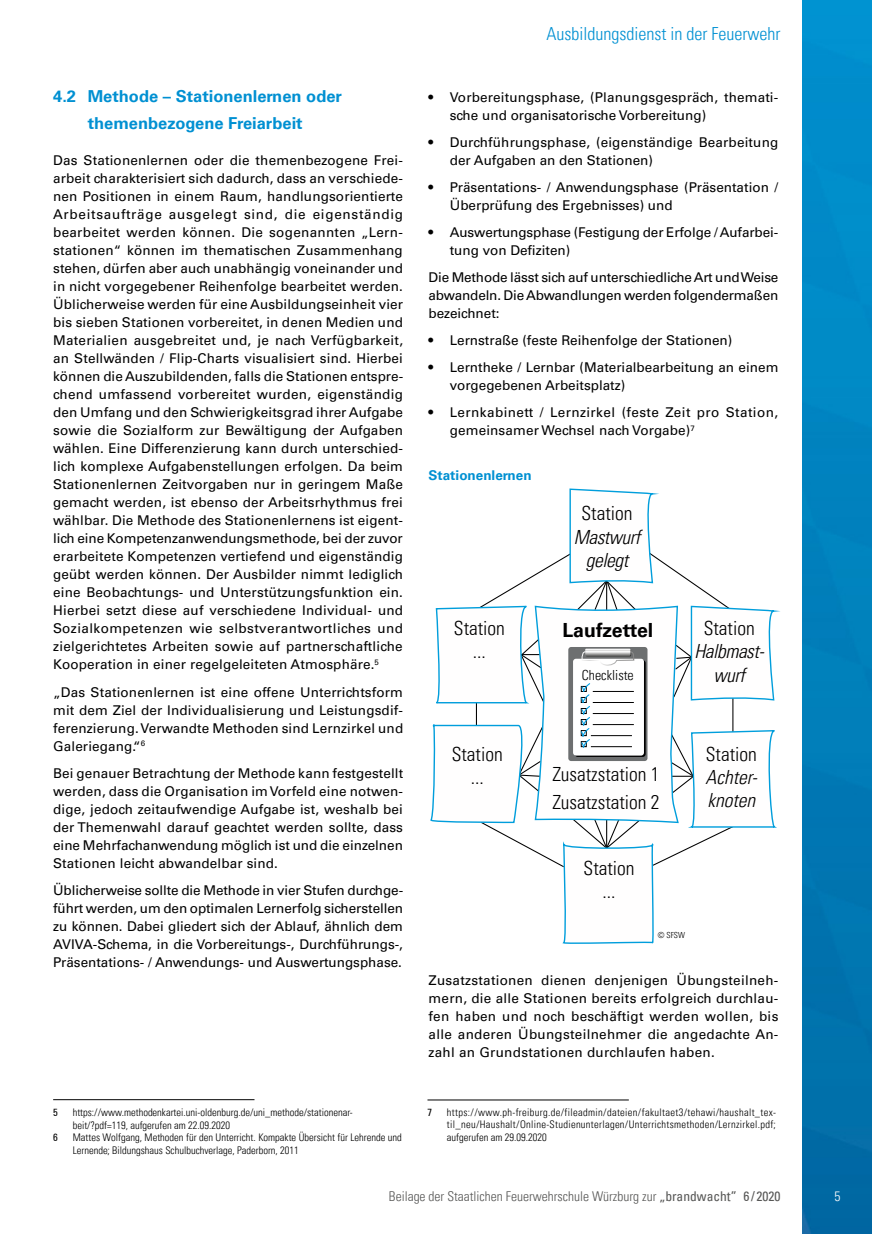
<style>
.page{position:relative;width:872px;height:1234px;background:#fff}
.page>*{position:absolute;margin:0;border:0;box-sizing:border-box;transform-origin:0 0}
.t1{font:300 condensed 19.5px/23.4px "Univers LT Pro";color:#000;text-align:center}
.t2{font:italic 300 condensed 19.5px/23.4px "Univers LT Pro";color:#000;text-align:center}
.t3{font:700 19.5px "Univers LT Pro 65";color:#000}
.t4{font:300 condensed 18px "Univers LT Pro";color:#0090d2}
.t5{font:700 16.5px/27px "Univers LT Pro 65";color:#0090d2;text-align:center}
.t6{font:300 condensed 13.95px "Univers LT Pro";color:#000}
.t7{font:13.5px/18px "Univers LT Pro 55 Roman";color:#000;text-align:justify}
.t8{font:13.5px/18px "Univers LT Pro 55 Roman";letter-spacing:.03em;color:#000}
.t9{font:300 condensed 13.5px "Univers LT Pro";color:#575756}
.t10{font:700 13.5px "Univers LT Pro 65";color:#0090d2}
.t11{font:300 condensed 13.5px "Univers LT Pro";color:#fff}
.t12{font:300 condensed 10.5px/12.6px "Univers LT Pro";color:#000}
.t13{font:condensed 10.5px "Univers LT Pro";color:#000}
.t14{font:300 condensed 8.4px "Univers LT Pro";color:#000}
.s1{font-weight:400}
</style>
<div class="page">
<img style="left:802px;top:0;width:70px;height:1233px">
<hr style="left:53px;top:1098px;width:201px;height:1px;background:#000">
<hr style="left:427px;top:1099px;width:202px;height:1px;background:#000">
<svg style="left:430px;top:489px;width:350px;height:455px"></svg>
<p class="t5" style="left:53px;top:82px;width:290px">4.2 Methode – Stationenlernen oder themenbezogene Freiarbeit</p>
<p class="t7" style="left:53px;top:151px;width:351px">Das Stationenlernen oder die themenbezogene Frei&shy;arbeit charakterisiert sich dadurch, dass an verschiede&shy;nen Positionen in einem Raum, handlungsorientierte Arbeitsaufträge ausgelegt sind, die eigenständig bearbeitet werden können. Die sogenannten „Lern&shy;stationen“ können im thematischen Zusammenhang stehen, dürfen aber auch unabhängig voneinander und in nicht vorgegebener Reihenfolge bearbeitet werden.<br>Üblicherweise werden für eine Ausbildungseinheit vier bis sieben Stationen vorbereitet, in denen Medien und Materialien ausgebreitet und, je nach Verfügbarkeit, an Stellwänden / Flip-Charts visualisiert sind. Hierbei können die Auszubildenden, falls die Stationen entspre&shy;chend umfassend vorbereitet wurden, eigenständig den Umfang und den Schwierigkeitsgrad ihrer Aufgabe sowie die Sozialform zur Bewältigung der Aufgaben wählen. Eine Differenzierung kann durch unterschied&shy;lich komplexe Aufgabenstellungen erfolgen. Da beim Stationenlernen Zeitvorgaben nur in geringem Maße gemacht werden, ist ebenso der Arbeitsrhythmus frei wählbar. Die Methode des Stationenlernens ist eigent&shy;lich eine Kompetenzanwendungsmethode, bei der zuvor erarbeitete Kompetenzen vertiefend und eigenständig geübt werden können. Der Ausbilder nimmt lediglich eine Beobachtungs- und Unterstützungsfunktion ein.<br>Hierbei setzt diese auf verschiedene Individual- und Sozialkompetenzen wie selbstverantwortliches und zielgerichtetes Arbeiten sowie auf partnerschaftliche Kooperation in einer regelgeleiteten Atmosphäre.<sup>5</sup></p>
<p class="t7" style="left:53px;top:682px;width:351px">„Das Stationenlernen ist eine offene Unterrichtsform mit dem Ziel der Individualisierung und Leistungsdif&shy;ferenzierung. Verwandte Methoden sind Lernzirkel und Galeriegang.“<sup>6</sup></p>
<p class="t7" style="left:53px;top:763px;width:351px">Bei genauer Betrachtung der Methode kann festgestellt werden, dass die Organisation im Vorfeld eine notwen&shy;dige, jedoch zeitaufwendige Aufgabe ist, weshalb bei der Themenwahl darauf geachtet werden sollte, dass eine Mehrfachanwendung möglich ist und die einzelnen Stationen leicht abwandelbar sind.</p>
<p class="t7" style="left:53px;top:880px;width:351px">Üblicherweise sollte die Methode in vier Stufen durchge&shy;führt werden, um den optimalen Lernerfolg sicherstellen zu können. Dabei gliedert sich der Ablauf, ähnlich dem AVIVA-Schema, in die Vorbereitungs-, Durchführungs-, Präsentations- / Anwendungs- und Auswertungsphase.</p>
<p class="t13" style="left:53px;top:1105px;width:6px">5</p>
<p class="t12" style="left:73px;top:1105px;width:282px">https://www.methodenkartei.uni-oldenburg.de/uni_methode/stationenar&shy;beit/?pdf=119, aufgerufen am 22.09.2020</p>
<p class="t13" style="left:53px;top:1130px;width:6px">6</p>
<p class="t12" style="left:73px;top:1130px;width:331px">Mattes Wolfgang, Methoden für den Unterricht. Kompakte Übersicht für Lehrende und<br>Lernende; Bildungshaus Schulbuchverlage, Paderborn, 2011</p>
<h2 class="t4" style="left:546px;top:21px;width:235px">Ausbildungsdienst in der Feuerwehr</h2>
<p class="t7" style="left:450px;top:88px;width:330px;text-indent:-21px">• Vorbereitungsphase, (Planungsgespräch, themati&shy;sche und organisatorische Vorbereitung)</p>
<p class="t7" style="left:450px;top:133px;width:330px;text-indent:-21px">• Durchführungsphase, (eigenständige Bearbeitung der Aufgaben an den Stationen)</p>
<p class="t7" style="left:450px;top:178px;width:330px;text-indent:-21px">• Präsentations- / Anwendungsphase (Präsentation /<br>Überprüfung des Ergebnisses) und</p>
<p class="t7" style="left:450px;top:223px;width:330px;text-indent:-21px">• Auswertungsphase (Festigung der Erfolge / Aufarbei&shy;tung von Defiziten)</p>
<p class="t7" style="left:428px;top:268px;width:351px">Die Methode lässt sich auf unterschiedliche Art und Weise abwandeln. Die Abwandlungen werden folgendermaßen bezeichnet:</p>
<p class="t7" style="left:428px;top:331px;width:305px">• Lernstraße (feste Reihenfolge der Stationen)</p>
<p class="t7" style="left:450px;top:358px;width:330px;text-indent:-21px">• Lerntheke / Lernbar (Materialbearbeitung an einem vorgegebenen Arbeitsplatz)</p>
<p class="t8" style="left:450px;top:403px;width:330px;text-indent:-21px">• Lernkabinett / Lernzirkel (feste Zeit pro Station, gemeinsamer Wechsel nach Vorgabe)<sup>7</sup></p>
<p class="t10" style="left:428px;top:466px;width:104px">Stationenlernen</p>
<h1 class="t1" style="left:454px;top:615px;width:52px">Station ...</h1>
<h1 class="t1" style="left:452px;top:740px;width:52px">Station ...</h1>
<h1 class="t1" style="left:581px;top:500px;width:52px">Station</h1>
<h1 class="t2" style="left:573px;top:524px;width:73px">Mastwurf gelegt</h1>
<h1 class="t3" style="left:562px;top:616px;width:92px">Laufzettel</h1>
<p class="t6" style="left:582px;top:665px;width:53px">Checkliste</p>
<h1 class="t1" style="left:703px;top:615px;width:52px">Station</h1>
<h1 class="t2" style="left:694px;top:638px;width:76px">Halbmast&shy;wurf</h1>
<h1 class="t1" style="left:552px;top:759px;width:109px;line-height:27.3px;text-align:left">Zusatzstation 1<br>Zusatzstation 2</h1>
<h1 class="t1" style="left:583px;top:854px;width:52px">Station ...</h1>
<p class="t14" style="left:658px;top:929px;width:29px">© SFSW</p>
<h1 class="t1" style="left:706px;top:740px;width:52px">Station</h1>
<h1 class="t2" style="left:705px;top:764px;width:58px;text-align:left">Achter&shy;knoten</h1>
<p class="t7" style="left:428px;top:970px;width:351px">Zusatzstationen dienen denjenigen Übungsteilneh&shy;mern, die alle Stationen bereits erfolgreich durchlau&shy;fen haben und noch beschäftigt werden wollen, bis alle anderen Übungsteilnehmer die angedachte An&shy;zahl an Grundstationen durchlaufen haben.</p>
<p class="t13" style="left:427px;top:1104px;width:6px">7</p>
<p class="t12" style="left:447px;top:1104px;width:331px;text-align:justify">https://www.ph-freiburg.de/fileadmin/dateien/fakultaet3/tehawi/haushalt_tex&shy;til_neu/Haushalt/Online-Studienunterlagen/Unterrichtsmethoden/Lernzirkel.pdf; aufgerufen am 29.09.2020</p>
<p class="t9" style="left:389px;top:1186px;width:393px">Beilage der Staatlichen Feuerwehrschule Würzburg zur <span class="s1">„brandwacht” 6 / 2020</span></p>
<p class="t11" style="left:834px;top:1186px;width:7px">5</p>
</div>
